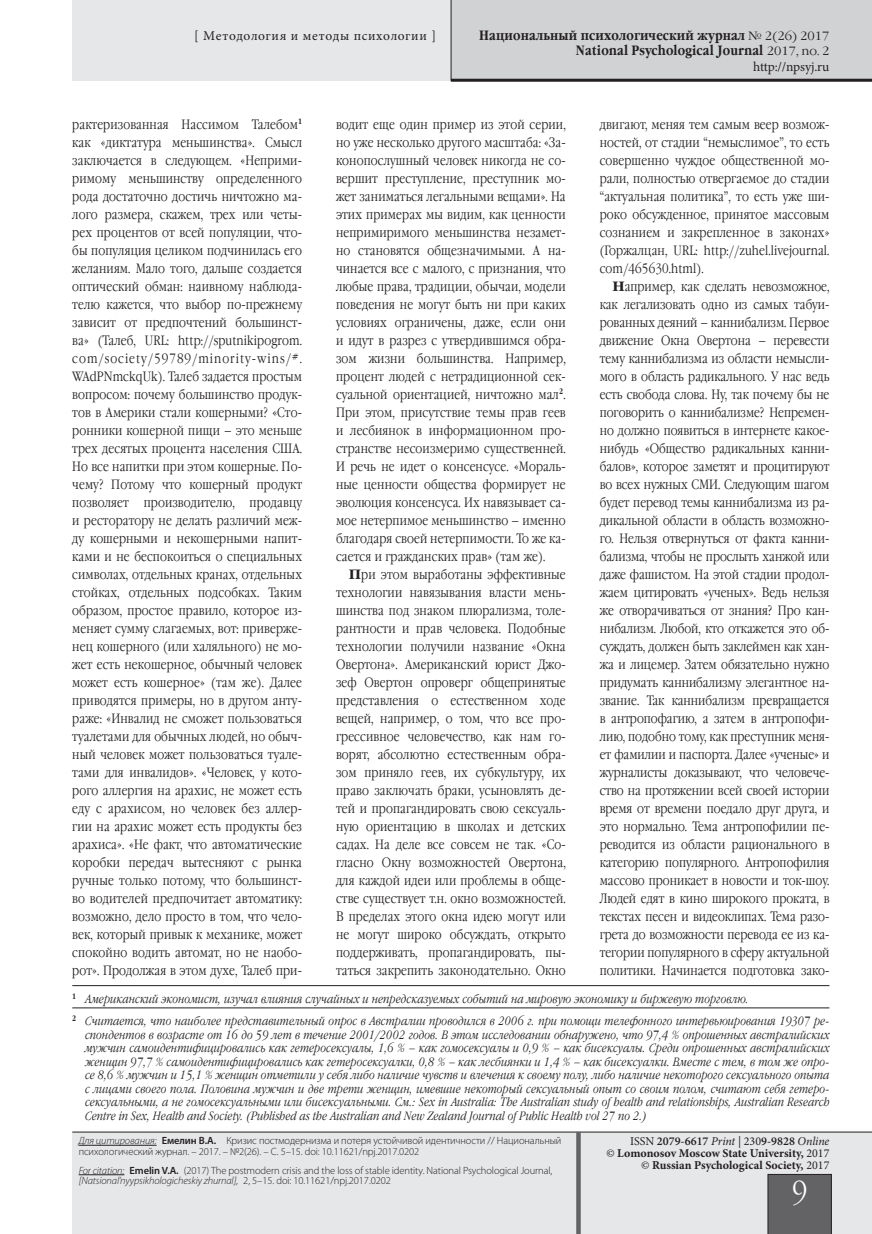
<style>
.page{position:relative;width:872px;height:1234px;background:#fff}
.page>*{position:absolute;margin:0;border:0;box-sizing:border-box;transform-origin:0 0}
.t1{font:30px "Garamond Narrow C";color:#fff}
.Main_text{font:13.5px/18px "Garamond Narrow C";letter-spacing:.01em;color:#231f20;text-align:justify}
.t2{font:700 13.5px/15px "Garamond Narrow C";letter-spacing:.01em;color:#231f20;text-align:right}
.t3{font:13.5px "Minion Pro";letter-spacing:.045em;color:#231f20}
.t4{font:13.5px "Minion Pro";letter-spacing:-.015em;color:#231f20}
.Footnote___1st{font:italic 12px/13.5px "Garamond Narrow C";letter-spacing:.01em;color:#231f20;text-align:justify}
.t5{font:700 12px/12px "Minion Pro";color:#231f20;text-align:right}
.t6{font:300 10.5px/10.5px "Myriad Pro";letter-spacing:-.01em;color:#231f20}
.s1{font-family:"Garamond C";font-weight:400;font-size:12px}
.s2{font-family:"Garamond C";font-weight:700}
.s3{font-style:italic}
.s4{font-weight:600}
.s5{font-weight:400}
.s6{font-weight:400;font-style:italic}
</style>
<div class="page">
<div style="left:72px;top:0;width:800px;height:81px;background:#e6e7e9"></div>
<div style="left:451px;top:0;width:421px;height:81px;background:#d1d2d4"></div>
<div style="left:72px;top:1132px;width:800px;height:101px;background:#e6e7e9"></div>
<hr style="left:72px;top:1131px;width:800px;height:1px;background:#231f20">
<div style="left:767px;top:1173px;width:64px;height:60px;background:#636366"></div>
<hr style="left:451px;top:79px;width:421px;height:3px;background:#231f20">
<div style="left:576px;top:1131px;width:5px;height:102px;background:#636366"></div>
<hr style="left:451px;top:0;width:1px;height:81px;background:#231f20">
<hr style="left:79px;top:1144px;width:78px;height:1px;background:#231f20">
<hr style="left:79px;top:1174px;width:45px;height:1px;background:#231f20">
<hr style="left:72px;top:985px;width:757px;height:1px;background:#231f20">
<hr style="left:72px;top:1007px;width:757px;height:1px;background:#231f20">
<p class="t3" style="left:194px;top:26px;width:243px">[ Методология и методы психологии ]</p>
<p class="t2" style="left:479px;top:28px;width:352px">Национальный психологический журнал <span class="s1">№ 2(26) 2017<br></span>National Psychological Journal <span class="s1">2017, no. 2</span></p>
<p class="t4" style="left:753px;top:57px;width:78px">http://npsyj.ru</p>
<p class="Main_text" style="left:72px;top:115px;width:231px">рактеризованная Нассимом Талебом<sup>1 </sup>как «диктатура меньшинства». Смысл заключается в следующем. «Неприми&shy;римому меньшинству определенного рода достаточно достичь ничтожно ма&shy;лого размера, скажем, трех или четы&shy;рех процентов от всей популяции, что&shy;бы популяция целиком подчинилась его желаниям. Мало того, дальше создается оптический обман: наивному наблюда&shy;телю кажется, что выбор по-прежнему зависит от предпочтений большинст&shy;ва» (Талеб, URL: http://sputnikipogrom. com/society/59789/minority-wins/#.<br>WAdPNmckqUk). Талеб задается простым вопросом: почему большинство продук&shy;тов в Америки стали кошерными? «Сто&shy;ронники кошерной пищи – это меньше трех десятых процента населения США.<br>Но все напитки при этом кошерные. По&shy;чему? Потому что кошерный продукт позволяет производителю, продавцу и ресторатору не делать различий меж&shy;ду кошерными и некошерными напит&shy;ками и не беспокоиться о специальных символах, отдельных кранах, отдельных стойках, отдельных подсобках. Таким образом, простое правило, которое из&shy;меняет сумму слагаемых, вот: приверже&shy;нец кошерного (или халяльного) не мо&shy;жет есть некошерное, обычный человек может есть кошерное» (там же). Далее приводятся примеры, но в другом анту&shy;раже: «Инвалид не сможет пользоваться туалетами для обычных людей, но обыч&shy;ный человек может пользоваться туале&shy;тами для инвалидов». «Человек, у кото&shy;рого аллергия на арахис, не может есть еду с арахисом, но человек без аллер&shy;гии на арахис может есть продукты без арахиса». «Не факт, что автоматические коробки передач вытесняют с рынка ручные только потому, что большинст&shy;во водителей предпочитает автоматику: возможно, дело просто в том, что чело&shy;век, который привык к механике, может спокойно водить автомат, но не наобо&shy;рот». Продолжая в этом духе, Талеб при-</p>
<p class="Main_text" style="left:336px;top:115px;width:231px">водит еще один пример из этой серии, но уже несколько другого масштаба: «За&shy;конопослушный человек никогда не со&shy;вершит преступление, преступник мо&shy;жет заниматься легальными вещами». На этих примерах мы видим, как ценности непримиримого меньшинства незамет&shy;но становятся общезначимыми. А на&shy;чинается все с малого, с признания, что любые права, традиции, обычаи, модели поведения не могут быть ни при каких условиях ограничены, даже, если они и идут в разрез с утвердившимся обра&shy;зом жизни большинства. Например, процент людей с нетрадиционной сек&shy;суальной ориентацией, ничтожно мал<sup>2</sup>.<br>При этом, присутствие темы прав геев и лесбиянок в информационном про&shy;странстве несоизмеримо существенней.<br>И речь не идет о консенсусе. «Мораль&shy;ные ценности общества формирует не эволюция консенсуса. Их навязывает са&shy;мое нетерпимое меньшинство – именно благодаря своей нетерпимости. То же ка&shy;сается и гражданских прав» (там же).</p>
<p class="Main_text" style="left:600px;top:115px;width:231px">двигают, меняя тем самым веер возмож&shy;ностей, от стадии “немыслимое”, то есть совершенно чуждое общественной мо&shy;рали, полностью отвергаемое до стадии “актуальная политика”, то есть уже ши&shy;роко обсужденное, принятое массовым сознанием и закрепленное в законах» (Горжалцан, URL: http://zuhel.livejournal. com/465630.html).</p>
<p class="Main_text" style="left:600px;top:277px;width:231px;text-indent:13px"><span class="s2">Н</span>апример, как сделать невозможное, как легализовать одно из самых табуи&shy;рованных деяний – каннибализм. Первое движение Окна Овертона – перевести тему каннибализма из области немысли&shy;мого в область радикального. У нас ведь есть свобода слова. Ну, так почему бы не поговорить о каннибализме? Непремен&shy;но должно появиться в интернете какое&shy;нибудь «Общество радикальных канни&shy;балов», которое заметят и процитируют во всех нужных СМИ. Следующим шагом будет перевод темы каннибализма из ра&shy;дикальной области в область возможно&shy;го. Нельзя отвернуться от факта канни&shy;бализма, чтобы не прослыть ханжой или даже фашистом. На этой стадии продол&shy;жаем цитировать «ученых». Ведь нельзя же отворачиваться от знания? Про кан&shy;нибализм. Любой, кто откажется это об&shy;суждать, должен быть заклеймен как хан&shy;жа и лицемер. Затем обязательно нужно придумать каннибализму элегантное на&shy;звание. Так каннибализм превращается в антропофагию, а затем в антропофи&shy;лию, подобно тому, как преступник меня&shy;ет фамилии и паспорта. Далее «ученые» и журналисты доказывают, что человече&shy;ство на протяжении всей своей истории время от времени поедало друг друга, и это нормально. Тема антропофилии пе&shy;реводится из области рационального в категорию популярного. Антропофилия массово проникает в новости и ток-шоу.<br>Людей едят в кино широкого проката, в текстах песен и видеоклипах. Тема разо&shy;грета до возможности перевода ее из ка&shy;тегории популярного в сферу актуальной политики. Начинается подготовка зако-</p>
<p class="Footnote___1st" style="left:72px;top:992px;width:678px"><sup>1</sup> Американский экономист, изучал влияния случайных и непредсказуемых событий на мировую экономику и биржевую торговлю.</p>
<p class="Footnote___1st" style="left:85px;top:1014px;width:746px;text-indent:-13px"><sup>2</sup> Считается, что наиболее представительный опрос в Австралии проводился в 2006 г. при помощи телефонного интервьюирования 19307 ре&shy;спондентов в возрасте от 16 до 59 лет в течение 2001/2002 годов. В этом исследовании обнаружено, что 97,4 % опрошенных австралийских мужчин самоидентифицировались как гетеросексуалы, 1,6 % – как гомосексуалы и 0,9 % – как бисексуалы. Среди опрошенных австралийских женщин 97,7 % самоидентифицировались как гетеросексуалки, 0,8 % – как лесбиянки и 1,4 % – как бисексуалки. Вместе с тем, в том же опро&shy;се 8,6 % мужчин и 15,1 % женщин отметили у себя либо наличие чувств и влечения к своему полу, либо наличие некоторого сексуального опыта с лицами своего пола. Половина мужчин и две трети женщин, имевшие некоторый сексуальный опыт со своим полом, считают себя гетеро&shy;сексуальными, а не гомосексуальными или бисексуальными. См.: Sex in Australia: The Australian study of health and relationships, Australian Research Centre in Sex, Health and Society. (Published as the Australian and New Zealand Journal of Public Health vol 27 no 2.)</p>
<p class="Main_text" style="left:336px;top:565px;width:231px;text-indent:13px"><span class="s2">П</span>ри этом выработаны эффективные технологии навязывания власти мень&shy;шинства под знаком плюрализма, толе&shy;рантности и прав человека. Подобные технологии получили название «Окна Овертона». Американский юрист Джо&shy;зеф Овертон опроверг общепринятые представления о естественном ходе вещей, например, о том, что все про&shy;грессивное человечество, как нам го&shy;ворят, абсолютно естественным обра&shy;зом приняло геев, их субкультуру, их право заключать браки, усыновлять де&shy;тей и пропагандировать свою сексуаль&shy;ную ориентацию в школах и детских садах. На деле все совсем не так. «Со&shy;гласно Окну возможностей Овертона, для каждой идеи или проблемы в обще&shy;стве существует т.н. окно возможностей.<br>В пределах этого окна идею могут или не могут широко обсуждать, открыто поддерживать, пропагандировать, пы&shy;таться закрепить законодательно. Окно</p>
<p class="t6" style="left:79px;top:1134px;width:484px"><span class="s3">Для цитирования:</span> <span class="s4">Емелин В.А.</span> Кризис постмодернизма и потеря устойчивой идентичности // Национальный психологический журнал. – 2017. – №2(26). – С. 5–15. doi: 10.11621/npj.2017.0202</p>
<p class="t6" style="left:79px;top:1164px;width:475px"><span class="s3">For citation:</span> <span class="s4">Emelin V.A.</span> (2017) The postmodern crisis and the loss of stable identity. National Psychological Journal, <span class="s3">[Natsional’nyypsikhologicheskiy zhurnal],</span> 2, 5–15. doi: 10.11621/npj.2017.0202</p>
<p class="t5" style="left:606px;top:1134px;width:225px"><span class="s5">ISSN</span> <span class="s4">2079-6617</span> <span class="s6">Print</span> <span class="s5">| 230</span><span class="s4">9-9828</span> <span class="s6">Online<br>©</span> Lomonosov Moscow State University, <span class="s5">2017 ©</span> Russian Psychological Society, <span class="s5">2017</span></p>
<h1 class="t1" style="left:792px;top:1175px;width:16px">9</h1>
</div>
